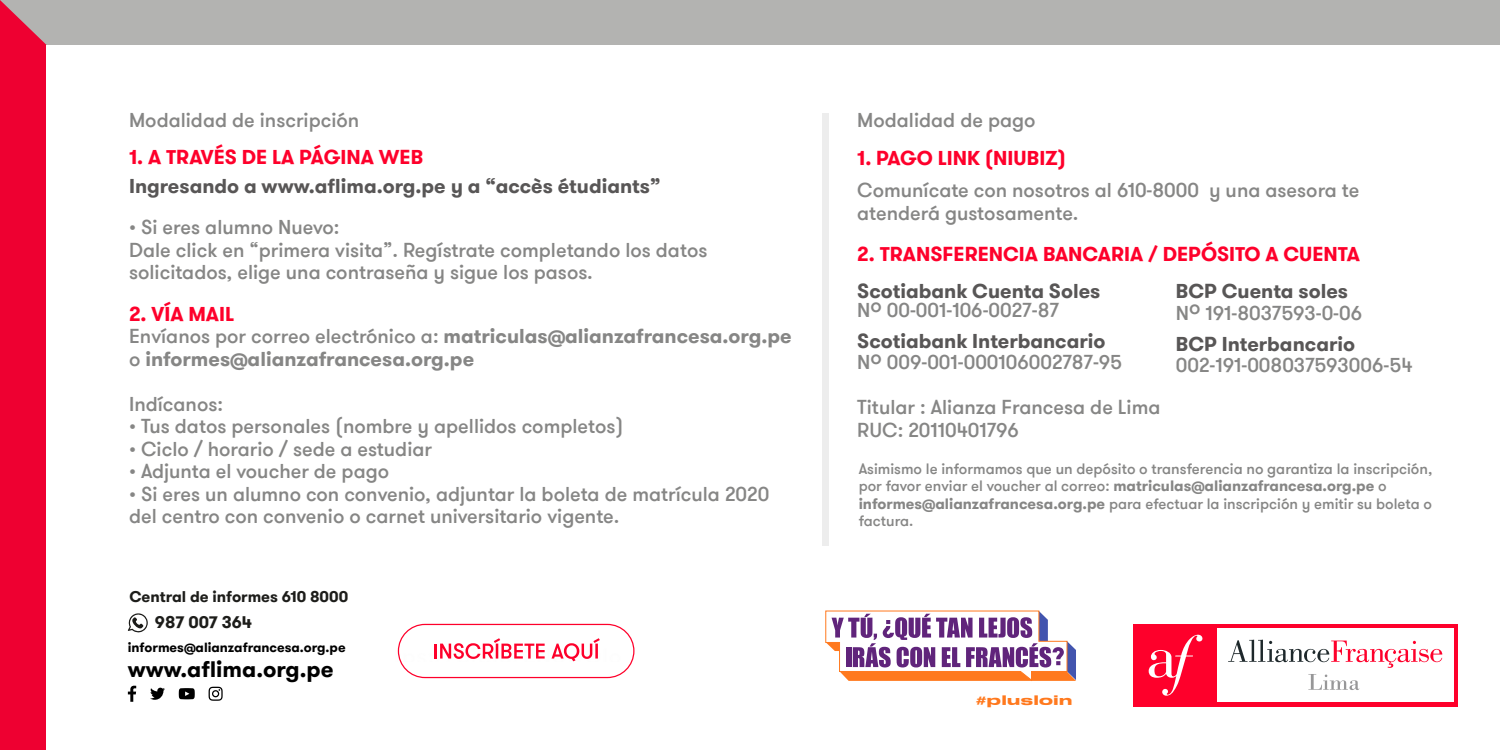
<style>
.page{position:relative;width:1500px;height:750px;background:#fff}
.page>*{position:absolute;margin:0;border:0;box-sizing:border-box;transform-origin:0 0}
.t1{font:700 22.38px "GT Walsheim Pro";color:#000}
.t2{font:500 20px/22.5px "GT Walsheim Pro";color:#868685}
.t3{font:700 20px "GT Walsheim Pro";color:#585656}
.t4{font:700 20px/22.5px "GT Walsheim Pro";color:#868685}
.t5{font:700 20px "GT Walsheim Pro";color:#fe002b}
.t6{font:700 16.75px "GT Walsheim Pro";color:#1d1d1a}
.t7{font:700 15.5px "GT Walsheim Pro";color:#1d1d1a}
.t8{font:500 15px/17.5px "GT Walsheim Pro";color:#868685}
.t9{font:13.75px "Stretch Pro";letter-spacing:.035em;color:#ff791e;scale:1.1 1}
.t10{font:700 13.25px "GT Walsheim Pro";color:#000}
.s1{color:#fe002b}
.s2{font-weight:500}
.s3{font-weight:700}
</style>
<div class="page">
<div style="left:0;top:0;width:47px;height:750px;background:#ee0031"></div>
<div style="left:0;top:0;width:1500px;height:45px;background:#b3b3b1"></div>
<svg style="left:825px;top:610px;width:251px;height:71px"></svg>
<div style="left:822px;top:113px;width:7px;height:433px;background:#ededed"></div>
<svg style="left:128px;top:686px;width:8px;height:16px"></svg>
<svg style="left:209px;top:687px;width:14px;height:14px"></svg>
<svg style="left:150px;top:688px;width:15px;height:12px"></svg>
<svg style="left:179px;top:688px;width:16px;height:11px"></svg>
<svg style="left:128px;top:613px;width:20px;height:20px"></svg>
<div style="left:398px;top:624px;width:236px;height:54px;border:1px solid #fe002b;border-radius:27px"></div>
<hr style="left:434px;top:644px;width:3px;height:15px;background:#fe002b">
<svg style="left:440px;top:638px;width:105px;height:21px"></svg>
<svg style="left:552px;top:638px;width:48px;height:23px"></svg>
<div style="left:1134px;top:624px;width:324px;height:82px;background:#fe002b"></div>
<div style="left:1217px;top:629px;width:236px;height:73px;background:#fff"></div>
<svg style="left:1228px;top:640px;width:214px;height:28px"></svg>
<svg style="left:1308px;top:674px;width:51px;height:16px"></svg>
<svg style="left:1149px;top:635px;width:53px;height:61px"></svg>
<p class="t2" style="left:129px;top:109px;width:232px">Modalidad de inscripción</p>
<p class="t5" style="left:129px;top:144px;width:296px">1. A TRAVÉS DE LA PÁGINA WEB</p>
<p class="t3" style="left:129px;top:173px;width:533px">Ingresando a www.aflima.org.pe y a “accès étudiants”</p>
<p class="t2" style="left:129px;top:217px;width:580px">• Si eres alumno Nuevo:<br>Dale click en “primera visita”. Regístrate completando los datos solicitados, elige una contraseña y sigue los pasos.</p>
<p class="t4" style="left:129px;top:303px;width:664px"><span class="s1">2. VÍA MAIL<br></span><span class="s2">Envíanos por correo electrónico a:</span> matriculas@alianzafrancesa.org.pe <span class="s2">o</span> informes@alianzafrancesa.org.pe</p>
<p class="t2" style="left:129px;top:393px;width:96px">Indícanos:</p>
<p class="t2" style="left:129px;top:416px;width:496px">• Tus datos personales (nombre y apellidos completos)</p>
<p class="t2" style="left:129px;top:438px;width:305px">• Ciclo / horario / sede a estudiar</p>
<p class="t2" style="left:129px;top:461px;width:262px">• Adjunta el voucher de pago</p>
<p class="t2" style="left:129px;top:483px;width:642px">• Si eres un alumno con convenio, adjuntar la boleta de matrícula 2020 del centro con convenio o carnet universitario vigente.</p>
<p class="t7" style="left:130px;top:586px;width:220px">Central de informes 610 8000</p>
<p class="t6" style="left:155px;top:611px;width:99px">987 007 364</p>
<p class="t10" style="left:128px;top:639px;width:219px">informes@alianzafrancesa.org.pe</p>
<p class="t1" style="left:128px;top:654px;width:207px">www.aflima.org.pe</p>
<p class="t2" style="left:857px;top:109px;width:180px">Modalidad de pago</p>
<p class="t5" style="left:857px;top:144px;width:210px">1. PAGO LINK (NIUBIZ)</p>
<p class="t2" style="left:857px;top:179px;width:504px">Comunícate con nosotros al 610-8000 y una asesora te atenderá gustosamente.</p>
<p class="t5" style="left:857px;top:241px;width:504px">2. TRANSFERENCIA BANCARIA / DEPÓSITO A CUENTA</p>
<p class="t3" style="left:857px;top:278px;width:245px">Scotiabank Cuenta Soles</p>
<p class="t2" style="left:857px;top:299px;width:203px">Nº 00-001-106-0027-87</p>
<p class="t3" style="left:857px;top:328px;width:250px">Scotiabank Interbancario</p>
<p class="t2" style="left:857px;top:352px;width:267px">Nº 009-001-000106002787-95</p>
<p class="t2" style="left:857px;top:397px;width:305px">Titular : Alianza Francesa de Lima<br>RUC: 20110401796</p>
<p class="t3" style="left:1176px;top:278px;width:174px">BCP Cuenta soles</p>
<p class="t2" style="left:1176px;top:302px;width:188px">Nº 191-8037593-0-06</p>
<p class="t3" style="left:1176px;top:331px;width:181px">BCP Interbancario</p>
<p class="t2" style="left:1176px;top:354px;width:238px">002-191-008037593006-54</p>
<p class="t8" style="left:859px;top:460px;width:575px">Asimismo le informamos que un depósito o transferencia no garantiza la inscripción, por favor enviar el voucher al correo: <span class="s3">matriculas@alianzafrancesa.org.pe</span> o <span class="s3">informes@alianzafrancesa.org.pe</span> para efectuar la inscripción y emitir su boleta o factura.</p>
<p class="t9" style="left:976px;top:691px;width:89px">#plusloin</p>
</div>
